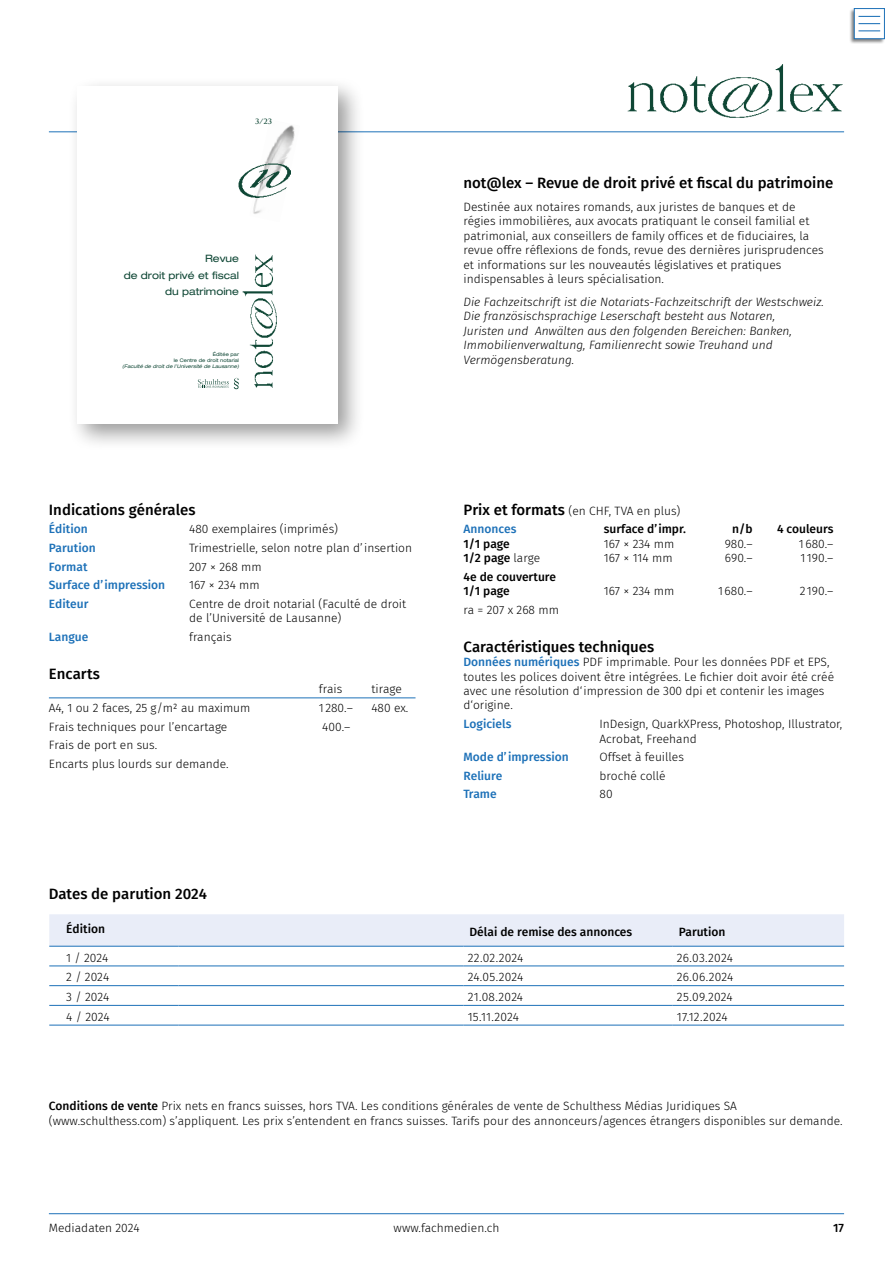
<style>
.page{position:relative;width:893px;height:1263px;background:#fff}
.page>*{position:absolute;margin:0;border:0;box-sizing:border-box;transform-origin:0 0}
.t1{font:500 15px "Fira Sans";color:#000}
.t2{font:300 12px/14.4px "Fira Sans";color:#000}
.t3{font:italic 300 12px/14.4px "Fira Sans";color:#000}
.t4{font:500 12px/14.4px "Fira Sans";color:#000}
.t5{font:500 12px "Fira Sans";color:#1d71b8}
.t6{font:expanded 10.2px/16.6px "Helvetica Neue LT Std";color:#0f4735;text-align:right}
.t7{font:700 7.05px "Trajan Pro";color:#0f4735}
.t8{font:italic expanded 4.95px "Helvetica Neue LT Std";color:#0f4735}
.t9{font:expanded 4.95px/5.7px "Helvetica Neue LT Std";color:#0f4735;text-align:right}
.s1{font-weight:500;font-size:15px}
.s2{font-weight:500;color:#1d71b8}
.s3{font-weight:300}
.s4{font-weight:500}
</style>
<div class="page">
<hr style="left:49px;top:131px;width:795px;height:1px;background:#1d71b8">
<hr style="left:49px;top:1213px;width:795px;height:1px;background:#1d71b8">
<div style="left:67px;top:76px;width:298px;height:375px;background:#000;opacity:.4"></div>
<div style="left:77px;top:86px;width:260px;height:337px;background:#fff"></div>
<svg style="left:198px;top:378px;width:41px;height:11px"></svg>
<img style="left:250px;top:125px;width:45px;height:89px">
<img style="left:238px;top:163px;width:52px;height:34px">
<img style="left:242px;top:254px;width:35px;height:134px">
<img style="left:627px;top:64px;width:216px;height:54px">
<hr style="left:49px;top:698px;width:366px;height:1px;background:#1d71b8">
<div style="left:49px;top:914px;width:795px;height:32px;background:#e9edf8"></div>
<hr style="left:49px;top:946px;width:130px;height:1px;background:#1d71b8">
<hr style="left:179px;top:946px;width:284px;height:1px;background:#1d71b8">
<hr style="left:463px;top:946px;width:210px;height:1px;background:#1d71b8">
<hr style="left:673px;top:946px;width:171px;height:1px;background:#1d71b8">
<hr style="left:49px;top:966px;width:130px;height:1px;background:#1d71b8">
<hr style="left:179px;top:966px;width:284px;height:1px;background:#1d71b8">
<hr style="left:463px;top:966px;width:210px;height:1px;background:#1d71b8">
<hr style="left:673px;top:966px;width:171px;height:1px;background:#1d71b8">
<hr style="left:49px;top:985px;width:130px;height:1px;background:#1d71b8">
<hr style="left:179px;top:985px;width:284px;height:1px;background:#1d71b8">
<hr style="left:463px;top:985px;width:210px;height:1px;background:#1d71b8">
<hr style="left:673px;top:985px;width:171px;height:1px;background:#1d71b8">
<hr style="left:49px;top:1005px;width:130px;height:1px;background:#1d71b8">
<hr style="left:179px;top:1005px;width:284px;height:1px;background:#1d71b8">
<hr style="left:463px;top:1005px;width:210px;height:1px;background:#1d71b8">
<hr style="left:673px;top:1005px;width:171px;height:1px;background:#1d71b8">
<hr style="left:49px;top:1025px;width:130px;height:1px;background:#1d71b8">
<hr style="left:179px;top:1025px;width:284px;height:1px;background:#1d71b8">
<hr style="left:463px;top:1025px;width:210px;height:1px;background:#1d71b8">
<hr style="left:673px;top:1025px;width:171px;height:1px;background:#1d71b8">
<div style="left:849px;top:8px;width:36px;height:36px;background:#000;opacity:.5"></div>
<div style="left:854px;top:9px;width:30px;height:30px;background:#fff;border:1px solid #1d71b8"></div>
<svg style="left:858px;top:16px;width:22px;height:1px"></svg>
<svg style="left:858px;top:30px;width:22px;height:1px"></svg>
<svg style="left:858px;top:23px;width:22px;height:1px"></svg>
<p class="t7" style="left:255px;top:117px;width:18px">3/23</p>
<p class="t6" style="left:124px;top:250px;width:117px">Revue<br>de droit privé et fiscal du patrimoine</p>
<p class="t9" style="left:174px;top:352px;width:67px">Éditée par<br>le Centre de droit notarial</p>
<p class="t8" style="left:122px;top:363px;width:118px">(Faculté de droit de l’Université de Lausanne)</p>
<p class="t1" style="left:463px;top:171px;width:371px">not@lex – Revue de droit privé et fiscal du patrimoine</p>
<p class="t2" style="left:463px;top:200px;width:362px">Destinée aux notaires romands, aux juristes de banques et de régies immobilières, aux avocats pratiquant le conseil familial et patrimonial, aux conseillers de family offices et de fiduciaires, la revue offre réflexions de fonds, revue des dernières jurisprudences et informations sur les nouveautés législatives et pratiques indispensables à leurs spécialisation.</p>
<p class="t3" style="left:463px;top:295px;width:362px">Die Fachzeitschrift ist die Notariats-Fachzeitschrift der Westschweiz.<br>Die französischsprachige Leserschaft besteht aus Notaren,<br>Juristen und Anwälten aus den folgenden Bereichen: Banken, Immobilienverwaltung, Familienrecht sowie Treuhand und Vermögensberatung.</p>
<p class="t1" style="left:49px;top:497px;width:148px">Indications générales</p>
<p class="t5" style="left:49px;top:519px;width:40px">Édition</p>
<p class="t2" style="left:189px;top:522px;width:150px">480 exemplaires (imprimés)</p>
<p class="t5" style="left:49px;top:538px;width:48px">Parution</p>
<p class="t2" style="left:189px;top:540px;width:224px">Trimestrielle, selon notre plan d’insertion</p>
<p class="t5" style="left:49px;top:557px;width:40px">Format</p>
<p class="t2" style="left:189px;top:559px;width:74px">207 × 268 mm</p>
<p class="t5" style="left:49px;top:575px;width:118px">Surface d’impression</p>
<p class="t2" style="left:189px;top:578px;width:72px">167 × 234 mm</p>
<p class="t5" style="left:49px;top:594px;width:41px">Editeur</p>
<p class="t2" style="left:189px;top:596px;width:219px">Centre de droit notarial (Faculté de droit de l’Université de Lausanne)</p>
<p class="t5" style="left:49px;top:627px;width:41px">Langue</p>
<p class="t2" style="left:189px;top:629px;width:44px">français</p>
<p class="t1" style="left:49px;top:662px;width:52px">Encarts</p>
<p class="t2" style="left:319px;top:682px;width:25px">frais</p>
<p class="t2" style="left:371px;top:682px;width:32px">tirage</p>
<p class="t2" style="left:49px;top:701px;width:203px">A4, 1 ou 2 faces, 25 g/m2 au maximum</p>
<p class="t2" style="left:319px;top:701px;width:35px">1 280.–</p>
<p class="t2" style="left:371px;top:701px;width:38px">480 ex.</p>
<p class="t2" style="left:49px;top:719px;width:180px">Frais techniques pour l’encartage</p>
<p class="t2" style="left:322px;top:719px;width:30px">400.–</p>
<p class="t2" style="left:49px;top:736px;width:181px;line-height:18.6px">Frais de port en sus.<br>Encarts plus lourds sur demande.</p>
<p class="t1" style="left:49px;top:881px;width:160px">Dates de parution 2024</p>
<p class="t2" style="left:463px;top:501px;width:218px;line-height:18.6px"><span class="s1">Prix et formats</span> (en CHF, TVA en plus)<br><span class="s2">Annonces</span></p>
<p class="t4" style="left:604px;top:521px;width:84px">surface d’impr.</p>
<p class="t4" style="left:732px;top:521px;width:22px">n/b</p>
<p class="t4" style="left:777px;top:521px;width:58px">4 couleurs</p>
<p class="t4" style="left:463px;top:536px;width:48px">1/1 page</p>
<p class="t2" style="left:604px;top:536px;width:72px">167 × 234 mm</p>
<p class="t2" style="left:725px;top:536px;width:29px">980.–</p>
<p class="t2" style="left:799px;top:536px;width:36px">1680.–</p>
<p class="t4" style="left:463px;top:550px;width:78px">1/2 page <span class="s3">large</span></p>
<p class="t2" style="left:604px;top:550px;width:70px">167 × 114 mm</p>
<p class="t2" style="left:725px;top:550px;width:29px">690.–</p>
<p class="t2" style="left:800px;top:550px;width:34px">1 190.–</p>
<p class="t4" style="left:463px;top:569px;width:94px">4e de couverture<br>1/1 page</p>
<p class="t2" style="left:604px;top:584px;width:72px">167 × 234 mm</p>
<p class="t2" style="left:718px;top:584px;width:36px">1680.–</p>
<p class="t2" style="left:800px;top:584px;width:35px">2 190.–</p>
<p class="t2" style="left:463px;top:602px;width:97px">ra = 207 x 268 mm</p>
<p class="t1" style="left:463px;top:635px;width:192px">Caractéristiques techniques</p>
<p class="t2" style="left:463px;top:655px;width:372px"><span class="s2">Données numériques</span> PDF imprimable. Pour les données PDF et EPS, toutes les polices doivent être intégrées. Le fichier doit avoir été créé avec une résolution d‘impression de 300 dpi et contenir les images d‘origine.</p>
<p class="t5" style="left:463px;top:714px;width:49px">Logiciels</p>
<p class="t2" style="left:600px;top:717px;width:244px">InDesign, QuarkXPress, Photoshop, Illustrator,<br>Acrobat, Freehand</p>
<p class="t5" style="left:463px;top:747px;width:107px">Mode d’impression</p>
<p class="t2" style="left:600px;top:750px;width:86px">Offset à feuilles</p>
<p class="t5" style="left:463px;top:766px;width:40px">Reliure</p>
<p class="t2" style="left:600px;top:768px;width:68px">broché collé</p>
<p class="t5" style="left:463px;top:785px;width:35px">Trame</p>
<p class="t2" style="left:600px;top:787px;width:15px">80</p>
<p class="t4" style="left:66px;top:921px;width:40px">Édition</p>
<p class="t4" style="left:469px;top:924px;width:164px">Délai de remise des annonces</p>
<p class="t4" style="left:679px;top:924px;width:48px">Parution</p>
<p class="t2" style="left:66px;top:950px;width:44px">1 / 2024</p>
<p class="t2" style="left:468px;top:950px;width:57px">22.02.2024</p>
<p class="t2" style="left:677px;top:950px;width:57px">26.03.2024</p>
<p class="t2" style="left:66px;top:970px;width:44px">2 / 2024</p>
<p class="t2" style="left:468px;top:970px;width:57px">24.05.2024</p>
<p class="t2" style="left:677px;top:970px;width:58px">26.06.2024</p>
<p class="t2" style="left:66px;top:990px;width:45px">3 / 2024</p>
<p class="t2" style="left:468px;top:990px;width:57px">21.08.2024</p>
<p class="t2" style="left:677px;top:990px;width:57px">25.09.2024</p>
<p class="t2" style="left:66px;top:1009px;width:45px">4 / 2024</p>
<p class="t2" style="left:468px;top:1009px;width:53px">15.11.2024</p>
<p class="t2" style="left:677px;top:1009px;width:52px">17.12.2024</p>
<p class="t2" style="left:49px;top:1099px;width:795px"><span class="s4">Conditions de vente</span> Prix nets en francs suisses, hors TVA. Les conditions générales de vente de Schulthess Médias Juridiques SA (www.schulthess.com) s’appliquent. Les prix s’entendent en francs suisses. Tarifs pour des annonceurs/agences étrangers disponibles sur demande.</p>
<p class="t2" style="left:49px;top:1221px;width:92px">Mediadaten 2024</p>
<p class="t2" style="left:394px;top:1221px;width:107px">www.fachmedien.ch</p>
<p class="t4" style="left:833px;top:1220px;width:12px">17</p>
</div>
